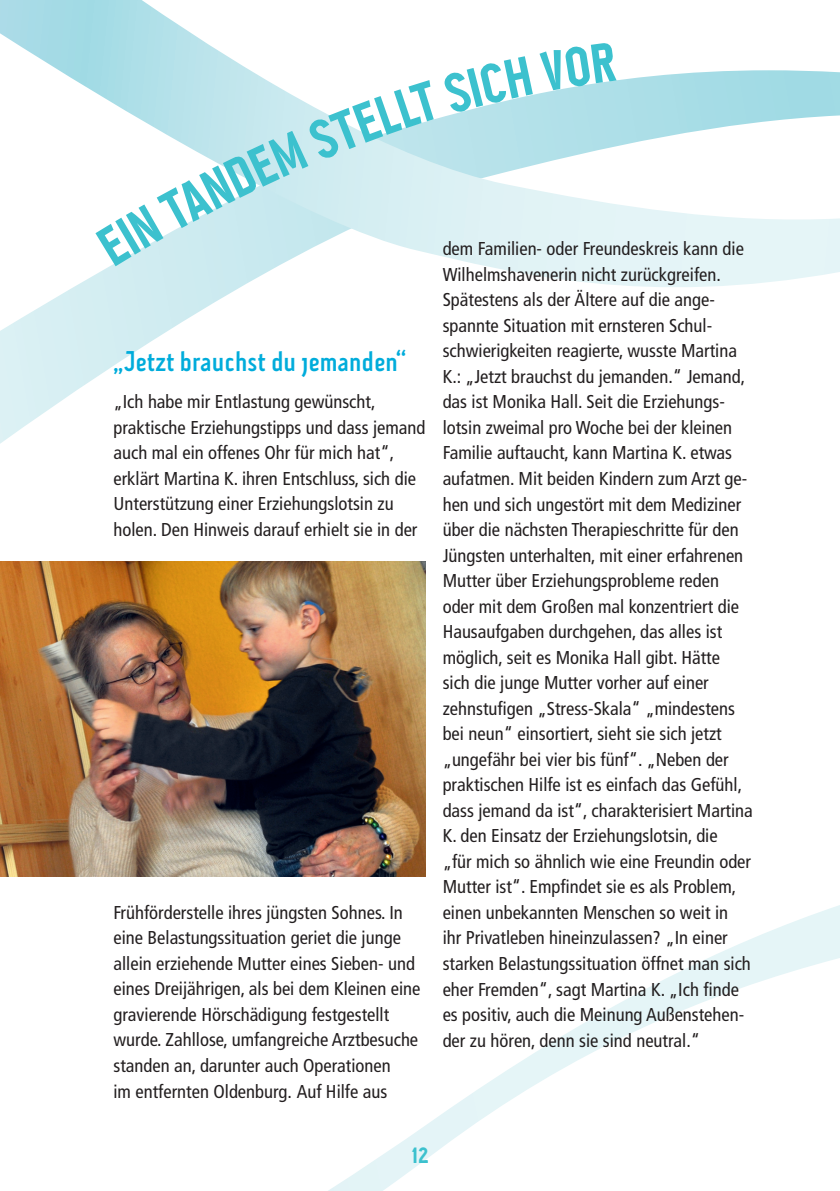
<style>
.page{position:relative;width:840px;height:1191px;background:#fff}
.page>*{position:absolute;margin:0;border:0;box-sizing:border-box;transform-origin:0 0}
.t1{font:36px "Tivoli OT";color:#00acdb}
.t2{font:700 28px "Tivoli OT";color:#3cc1ce}
.t3{font:condensed 18.6px/25.6px "Frutiger";color:#231f20}
</style>
<div class="page">
<svg style="left:0;top:307px;width:207px;height:137px"></svg>
<img style="left:0;top:561px;width:425px;height:315px">
<svg style="left:0;top:0;width:839px;height:307px"></svg>
<svg style="left:328px;top:905px;width:511px;height:286px"></svg>
<svg style="left:95px;top:56px;width:437px;height:210px"></svg>
<svg style="left:539px;top:42px;width:77px;height:49px"></svg>
<h1 class="t1" style="left:113px;top:345px;width:294px">„Jetzt brauchst du jemanden“</h1>
<p class="t3" style="left:113px;top:389px;width:313px">„Ich habe mir Entlastung gewünscht, praktische Erziehungstipps und dass jemand auch mal ein offenes Ohr für mich hat“, erklärt Martina K. ihren Entschluss, sich die Unterstützung einer Erziehungslotsin zu holen. Den Hinweis darauf erhielt sie in der</p>
<p class="t3" style="left:113px;top:899px;width:308px">Frühförderstelle ihres jüngsten Sohnes. In eine Belastungssituation geriet die junge allein erziehende Mutter eines Sieben- und eines Dreijährigen, als bei dem Kleinen eine gravierende Hörschädigung festgestellt wurde. Zahllose, umfangreiche Arztbesuche standen an, darunter auch Operationen<br>im entfernten Oldenburg. Auf Hilfe aus</p>
<p class="t3" style="left:442px;top:236px;width:311px">dem Familien- oder Freundeskreis kann die Wilhelmshavenerin nicht zurückgreifen.<br>Spätestens als der Ältere auf die ange&shy;spannte Situation mit ernsteren Schul&shy;schwierigkeiten reagierte, wusste Martina K.: „Jetzt brauchst du jemanden.“ Jemand, das ist Monika Hall. Seit die Erziehungs&shy;lotsin zweimal pro Woche bei der kleinen Familie auftaucht, kann Martina K. etwas aufatmen. Mit beiden Kindern zum Arzt ge&shy;hen und sich ungestört mit dem Mediziner über die nächsten Therapieschritte für den Jüngsten unterhalten, mit einer erfahrenen Mutter über Erziehungsprobleme reden oder mit dem Großen mal konzentriert die Hausaufgaben durchgehen, das alles ist möglich, seit es Monika Hall gibt. Hätte<br>sich die junge Mutter vorher auf einer zehnstufigen „Stress-Skala“ „mindestens bei neun“ einsortiert, sieht sie sich jetzt „ungefähr bei vier bis fünf“. „Neben der praktischen Hilfe ist es einfach das Gefühl, dass jemand da ist“, charakterisiert Martina K. den Einsatz der Erziehungslotsin, die<br>„für mich so ähnlich wie eine Freundin oder Mutter ist“. Empfindet sie es als Problem, einen unbekannten Menschen so weit in<br>ihr Privatleben hineinzulassen? „In einer starken Belastungssituation öffnet man sich eher Fremden“, sagt Martina K. „Ich finde es positiv, auch die Meinung Außenstehen&shy;der zu hören, denn sie sind neutral.“</p>
<h2 class="t2" style="left:411px;top:1142px;width:18px">12</h2>
</div>
